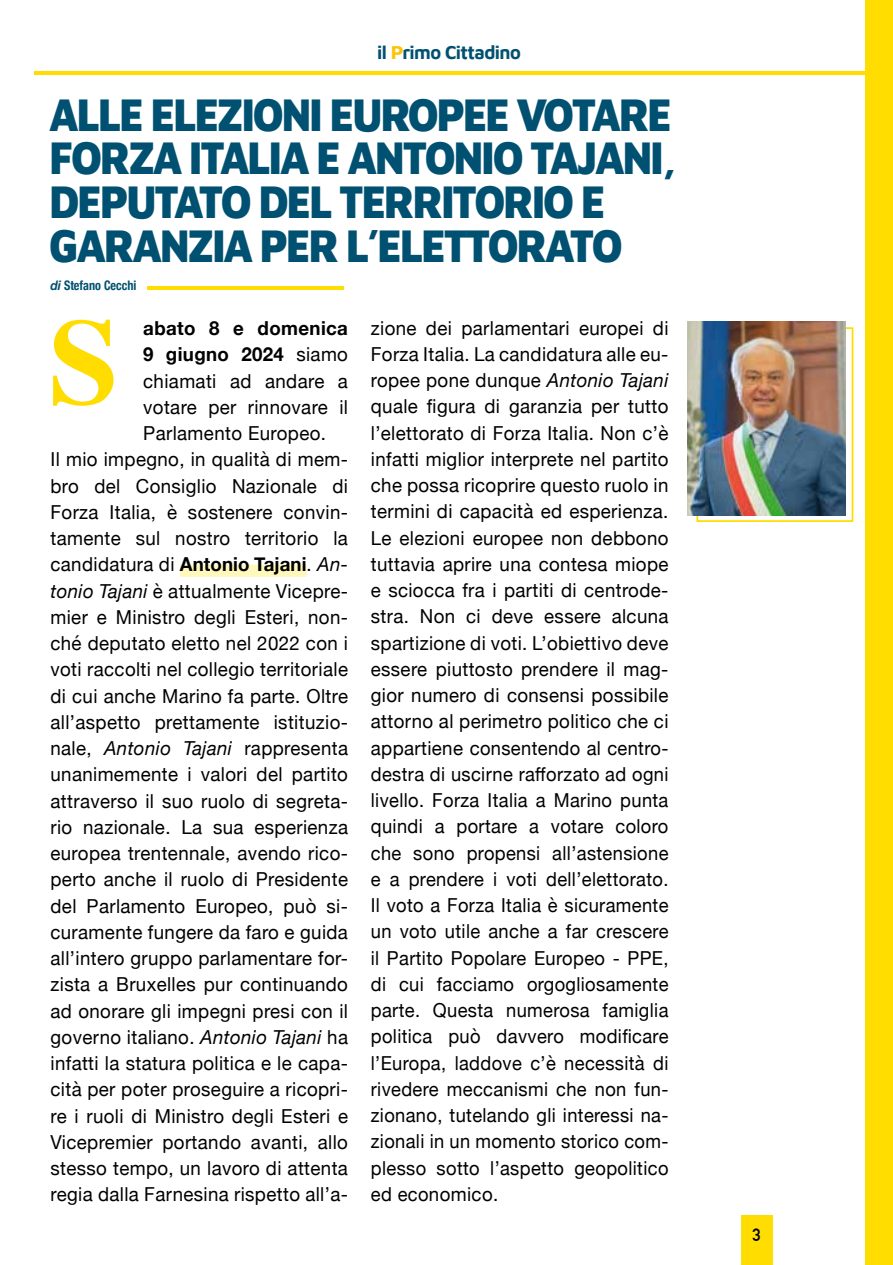
<style>
.page{position:relative;width:893px;height:1265px;background:#fff}
.page>*{position:absolute;margin:0;border:0;box-sizing:border-box;transform-origin:0 0}
.t1{font:700 121.62px "Times";color:#fd0;scale:1.04 1}
.t2{font:47.25px/43.8px "Maven Pro";letter-spacing:-.055em;color:#005171;scale:.88 1}
.t3{font:19.25px/26.2px "Helvetica Neue";letter-spacing:.02em;color:#000;text-align:justify}
.t4{font:700 19.25px "Helvetica Neue";letter-spacing:.02em;color:#000}
.t5{font:19.25px "Maven Pro";letter-spacing:-.035em;color:#005171;scale:.95 1}
.t6{font:700 17.5px "DIN Alternate";color:#000}
.t7{font:700 condensed 13.12px "Helvetica Neue";color:#005171;scale:.93 1}
.s1{color:#fdc300}
.s2{font-style:italic;font-stretch:normal}
.s3{font-weight:400}
.s4{font-weight:700}
.s5{font-style:italic}
</style>
<div class="page">
<div style="left:866px;top:0;width:27px;height:1265px;background:#fd0"></div>
<div style="left:180px;top:565px;width:127px;height:12px;background:#fff8bd"></div>
<hr style="left:147px;top:287px;width:197px;height:3px;background:#fd0">
<div style="left:696px;top:327px;width:157px;height:195px;border:2px solid #fd0"></div>
<img style="left:687px;top:322px;width:159px;height:193px">
<div style="left:741px;top:1215px;width:31px;height:50px;background:#fd0"></div>
<hr style="left:35px;top:71px;width:858px;height:3px;background:#fd0">
<p class="t5" style="left:377px;top:39px;width:153px">il <span class="s1">P</span>rimo Cittadino</p>
<h2 class="t2" style="left:49px;top:89px;width:715px">ALLE ELEZIONI EUROPEE VOTARE<br>FORZA ITALIA E ANTONIO TAJANI,<br>DEPUTATO DEL TERRITORIO E<br>GARANZIA PER L’ELETTORATO</h2>
<p class="t7" style="left:50px;top:275px;width:94px"><span class="s2">di</span> Stefano Cecchi</p>
<h1 class="t1" style="left:49px;top:247px;width:69px">S</h1>
<p class="t4" style="left:143px;top:313px;width:206px">abato 8 e domenica</p>
<p class="t4" style="left:143px;top:339px;width:206px">9 giugno 2024 <span class="s3">siamo</span></p>
<p class="t3" style="left:143px;top:369px;width:206px">chiamati ad andare a</p>
<p class="t3" style="left:143px;top:395px;width:206px">votare per rinnovare il</p>
<p class="t3" style="left:143px;top:421px;width:184px">Parlamento Europeo.</p>
<p class="t3" style="left:50px;top:447px;width:299px">Il mio impegno, in qualità di mem-</p>
<p class="t3" style="left:50px;top:474px;width:299px">bro del Consiglio Nazionale di</p>
<p class="t3" style="left:50px;top:500px;width:299px">Forza Italia, è sostenere convin-</p>
<p class="t3" style="left:50px;top:526px;width:299px">tamente sul nostro territorio la</p>
<p class="t3" style="left:50px;top:552px;width:299px">candidatura di <span class="s4">Antonio Tajani</span>. <span class="s5">An-</span></p>
<p class="t3" style="left:50px;top:579px;width:299px"><span class="s5">tonio Tajani</span> è attualmente Vicepre-</p>
<p class="t3" style="left:50px;top:605px;width:299px">mier e Ministro degli Esteri, non-</p>
<p class="t3" style="left:50px;top:631px;width:299px">ché deputato eletto nel 2022 con i</p>
<p class="t3" style="left:50px;top:657px;width:299px">voti raccolti nel collegio territoriale</p>
<p class="t3" style="left:50px;top:684px;width:299px">di cui anche Marino fa parte. Oltre</p>
<p class="t3" style="left:50px;top:710px;width:299px">all’aspetto prettamente istituzio-</p>
<p class="t3" style="left:50px;top:736px;width:299px">nale, <span class="s5">Antonio Tajani</span> rappresenta</p>
<p class="t3" style="left:50px;top:762px;width:299px">unanimemente i valori del partito</p>
<p class="t3" style="left:50px;top:789px;width:299px">attraverso il suo ruolo di segreta-</p>
<p class="t3" style="left:50px;top:815px;width:299px">rio nazionale. La sua esperienza</p>
<p class="t3" style="left:50px;top:841px;width:299px">europea trentennale, avendo rico-</p>
<p class="t3" style="left:50px;top:867px;width:299px">perto anche il ruolo di Presidente</p>
<p class="t3" style="left:50px;top:894px;width:299px">del Parlamento Europeo, può si-</p>
<p class="t3" style="left:50px;top:920px;width:299px">curamente fungere da faro e guida</p>
<p class="t3" style="left:50px;top:946px;width:299px">all’intero gruppo parlamentare for-</p>
<p class="t3" style="left:50px;top:972px;width:299px">zista a Bruxelles pur continuando</p>
<p class="t3" style="left:50px;top:999px;width:299px">ad onorare gli impegni presi con il</p>
<p class="t3" style="left:50px;top:1025px;width:299px">governo italiano. <span class="s5">Antonio Tajani</span> ha</p>
<p class="t3" style="left:50px;top:1051px;width:299px">infatti la statura politica e le capa-</p>
<p class="t3" style="left:50px;top:1077px;width:299px">cità per poter proseguire a ricopri-</p>
<p class="t3" style="left:50px;top:1104px;width:299px">re i ruoli di Ministro degli Esteri e</p>
<p class="t3" style="left:50px;top:1130px;width:299px">Vicepremier portando avanti, allo</p>
<p class="t3" style="left:50px;top:1156px;width:299px">stesso tempo, un lavoro di attenta</p>
<p class="t3" style="left:50px;top:1182px;width:299px">regia dalla Farnesina rispetto all’a-</p>
<p class="t3" style="left:371px;top:316px;width:299px">zione dei parlamentari europei di Forza Italia. La candidatura alle eu&shy;ropee pone dunque <span class="s5">Antonio Tajani </span>quale figura di garanzia per tutto l’elettorato di Forza Italia. Non c’è infatti miglior interprete nel partito che possa ricoprire questo ruolo in termini di capacità ed esperienza.<br>Le elezioni europee non debbono tuttavia aprire una contesa miope e sciocca fra i partiti di centrode&shy;stra. Non ci deve essere alcuna spartizione di voti. L’obiettivo deve essere piuttosto prendere il mag&shy;gior numero di consensi possibile attorno al perimetro politico che ci appartiene consentendo al centro&shy;destra di uscirne rafforzato ad ogni livello. Forza Italia a Marino punta quindi a portare a votare coloro che sono propensi all’astensione e a prendere i voti dell’elettorato.<br>Il voto a Forza Italia è sicuramente un voto utile anche a far crescere il Partito Popolare Europeo - PPE, di cui facciamo orgogliosamente parte. Questa numerosa famiglia politica può davvero modificare l’Europa, laddove c’è necessità di rivedere meccanismi che non fun&shy;zionano, tutelando gli interessi na&shy;zionali in un momento storico com&shy;plesso sotto l’aspetto geopolitico ed economico.</p>
<p class="t6" style="left:752px;top:1222px;width:10px">3</p>
</div>
